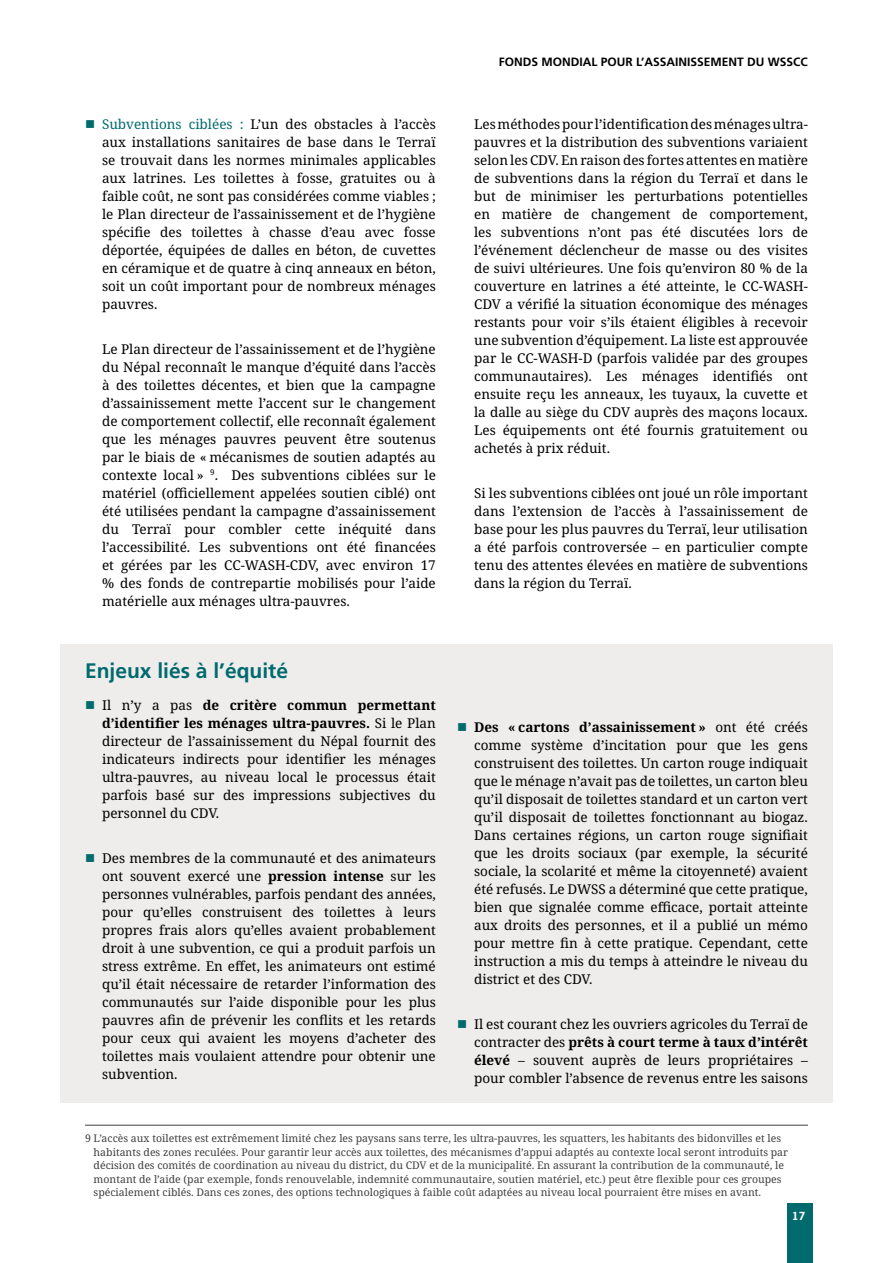
<style>
.page{position:relative;width:893px;height:1263px;background:#fff}
.page>*{position:absolute;margin:0;border:0;box-sizing:border-box;transform-origin:0 0}
.t1{font:700 21px "Frutiger";color:#006a6d}
.t2{font:13.5px/18px "Noto Serif";color:#000;text-align:justify}
.t3{font:700 12px "Frutiger";color:#000}
.t4{font:10.5px/13.5px "Noto Serif";color:#414042}
.t5{font:700 10.5px "News Gothic Std";color:#fff}
.s1{color:#006a6d}
.s2{font-weight:700}
</style>
<div class="page">
<div style="left:60px;top:645px;width:773px;height:458px;background:#efedec"></div>
<hr style="left:85px;top:1125px;width:723px;height:1px;background:#414042">
<div style="left:787px;top:1203px;width:25px;height:60px;background:#006a6d"></div>
<p class="t2" style="left:102px;top:116px;width:335px"><span class="s1">Subventions ciblées :</span> L’un des obstacles à l’accès aux installations sanitaires de base dans le Terraï se trouvait dans les normes minimales applicables aux latrines. Les toilettes à fosse, gratuites ou à faible coût, ne sont pas considérées comme viables ; le Plan directeur de l’assainissement et de l’hygiène spécifie des toilettes à chasse d’eau avec fosse déportée, équipées de dalles en béton, de cuvettes en céramique et de quatre à cinq anneaux en béton, soit un coût important pour de nombreux ménages pauvres.</p>
<p class="t2" style="left:102px;top:340px;width:335px">Le Plan directeur de l’assainissement et de l’hygiène du Népal reconnaît le manque d’équité dans l’accès à des toilettes décentes, et bien que la campagne d’assainissement mette l’accent sur le changement de comportement collectif, elle reconnaît également que les ménages pauvres peuvent être soutenus par le biais de « mécanismes de soutien adaptés au contexte local » <sup>9</sup>. Des subventions ciblées sur le matériel (officiellement appelées soutien ciblé) ont été utilisées pendant la campagne d’assainissement du Terraï pour combler cette inéquité dans l’accessibilité. Les subventions ont été financées et gérées par les CC-WASH-CDV, avec environ 17 % des fonds de contrepartie mobilisés pour l’aide matérielle aux ménages ultra-pauvres.</p>
<h1 class="t1" style="left:85px;top:659px;width:205px">Enjeux liés à l’équité</h1>
<p class="t2" style="left:102px;top:697px;width:335px">Il n’y a pas <span class="s2">de critère commun permettant d’identifier les ménages ultra-pauvres.</span> Si le Plan directeur de l’assainissement du Népal fournit des indicateurs indirects pour identifier les ménages ultra-pauvres, au niveau local le processus était parfois basé sur des impressions subjectives du personnel du CDV.</p>
<p class="t2" style="left:102px;top:849px;width:335px">Des membres de la communauté et des animateurs ont souvent exercé une <span class="s2">pression intense</span> sur les personnes vulnérables, parfois pendant des années, pour qu’elles construisent des toilettes à leurs propres frais alors qu’elles avaient probablement droit à une subvention, ce qui a produit parfois un stress extrême. En effet, les animateurs ont estimé qu’il était nécessaire de retarder l’information des communautés sur l’aide disponible pour les plus pauvres afin de prévenir les conflits et les retards pour ceux qui avaient les moyens d’acheter des toilettes mais voulaient attendre pour obtenir une subvention.</p>
<p class="t3" style="left:499px;top:55px;width:311px">FONDS MONDIAL POUR L’ASSAINISSEMENT DU WSSCC</p>
<p class="t2" style="left:474px;top:116px;width:335px">Les méthodes pour l’identification des ménages ultra&shy;pauvres et la distribution des subventions variaient selon les CDV. En raison des fortes attentes en matière de subventions dans la région du Terraï et dans le but de minimiser les perturbations potentielles en matière de changement de comportement, les subventions n’ont pas été discutées lors de l’événement déclencheur de masse ou des visites de suivi ultérieures. Une fois qu’environ 80 % de la couverture en latrines a été atteinte, le CC-WASH-CDV a vérifié la situation économique des ménages restants pour voir s’ils étaient éligibles à recevoir une subvention d’équipement. La liste est approuvée par le CC-WASH-D (parfois validée par des groupes communautaires). Les ménages identifiés ont ensuite reçu les anneaux, les tuyaux, la cuvette et la dalle au siège du CDV auprès des maçons locaux.<br>Les équipements ont été fournis gratuitement ou achetés à prix réduit.</p>
<p class="t2" style="left:474px;top:484px;width:335px">Si les subventions ciblées ont joué un rôle important dans l’extension de l’accès à l’assainissement de base pour les plus pauvres du Terraï, leur utilisation a été parfois controversée – en particulier compte tenu des attentes élevées en matière de subventions dans la région du Terraï.</p>
<p class="t2" style="left:474px;top:719px;width:335px"><span class="s2">Des « cartons d’assainissement »</span> ont été créés comme système d’incitation pour que les gens construisent des toilettes. Un carton rouge indiquait que le ménage n’avait pas de toilettes, un carton bleu qu’il disposait de toilettes standard et un carton vert qu’il disposait de toilettes fonctionnant au biogaz.<br>Dans certaines régions, un carton rouge signifiait que les droits sociaux (par exemple, la sécurité sociale, la scolarité et même la citoyenneté) avaient été refusés. Le DWSS a déterminé que cette pratique, bien que signalée comme efficace, portait atteinte aux droits des personnes, et il a publié un mémo pour mettre fin à cette pratique. Cependant, cette instruction a mis du temps à atteindre le niveau du district et des CDV.</p>
<p class="t2" style="left:474px;top:1015px;width:335px">Il est courant chez les ouvriers agricoles du Terraï de contracter des <span class="s2">prêts à court terme à taux d’intérêt élevé</span> – souvent auprès de leurs propriétaires – pour combler l’absence de revenus entre les saisons</p>
<p class="t4" style="left:94px;top:1132px;width:696px;text-indent:-9px">9 L’accès aux toilettes est extrêmement limité chez les paysans sans terre, les ultra-pauvres, les squatters, les habitants des bidonvilles et les habitants des zones reculées. Pour garantir leur accès aux toilettes, des mécanismes d’appui adaptés au contexte local seront introduits par décision des comités de coordination au niveau du district, du CDV et de la municipalité. En assurant la contribution de la communauté, le montant de l’aide (par exemple, fonds renouvelable, indemnité communautaire, soutien matériel, etc.) peut être flexible pour ces groupes spécialement ciblés. Dans ces zones, des options technologiques à faible coût adaptées au niveau local pourraient être mises en avant.</p>
<p class="t5" style="left:792px;top:1209px;width:15px">17</p>
</div>
